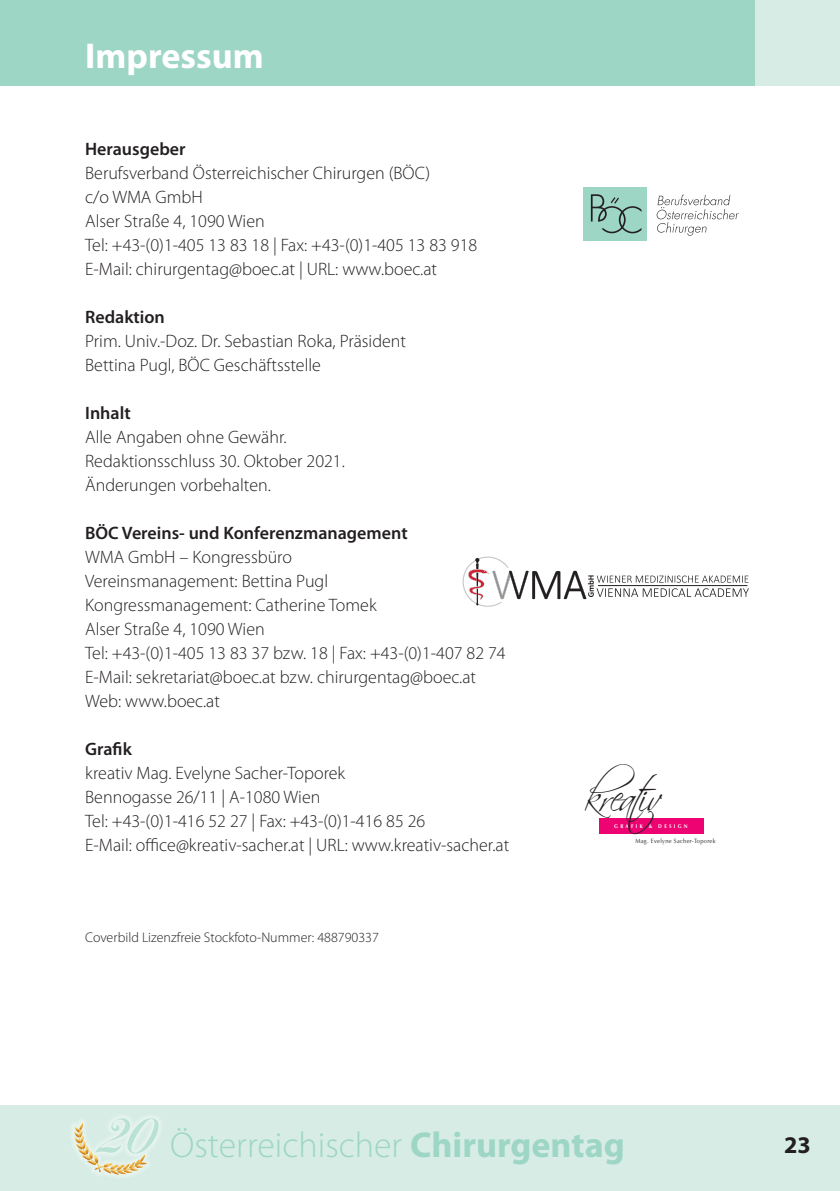
<style>
.page{position:relative;width:840px;height:1191px;background:#fff}
.page>*{position:absolute;margin:0;border:0;box-sizing:border-box;transform-origin:0 0}
.t1{font:41.8px "Scriptina";letter-spacing:-.145em;color:#231f20;scale:.91 1}
.t2{font:300 36px "Myriad Pro";color:#9ed6c5}
.t3{font:700 36px "Myriad Pro";color:#fff}
.t4{font:700 24px "Myriad Pro";color:#231f20}
.t5{font:300 18px/24px "Myriad Pro";color:#231f20}
.t6{font:600 18px "Myriad Pro";color:#231f20}
.t7{font:300 14px "Myriad Pro";color:#231f20}
.t8{font:6.2px "Optima";letter-spacing:.06em;color:#231f20;scale:.91 1}
.t9{font:700 5.4px "Optima";letter-spacing:.46em;color:#fff;scale:.91 1}
.s1{font-weight:700}
</style>
<div class="page">
<div style="left:0;top:0;width:839px;height:85px;background:#d6ece5"></div>
<div style="left:0;top:1106px;width:839px;height:85px;background:#d6ece5"></div>
<svg style="left:71px;top:1118px;width:88px;height:59px"></svg>
<div style="left:0;top:0;width:754px;height:85px;background:#9ed6c5"></div>
<div style="left:598px;top:818px;width:105px;height:15px;background:#ed0372"></div>
<svg style="left:656px;top:195px;width:82px;height:41px"></svg>
<div style="left:583px;top:187px;width:63px;height:54px;background:#9ed6c5"></div>
<svg style="left:590px;top:194px;width:51px;height:39px"></svg>
<svg style="left:462px;top:556px;width:286px;height:51px"></svg>
<h2 class="t3" style="left:85px;top:32px;width:180px">Impressum</h2>
<p class="t6" style="left:85px;top:138px;width:102px">Herausgeber</p>
<p class="t5" style="left:85px;top:161px;width:393px">Berufsverband Österreichischer Chirurgen (BÖC)<br>c/o WMA GmbH<br>Alser Straße 4, 1090 Wien<br>Tel: +43-(0)1-405 13 83 18 | Fax: +43-(0)1-405 13 83 918<br>E-Mail: chirurgentag@boec.at | URL: www.boec.at</p>
<p class="t6" style="left:85px;top:306px;width:81px">Redaktion</p>
<p class="t5" style="left:85px;top:329px;width:322px">Prim. Univ.-Doz. Dr. Sebastian Roka, Präsident<br>Bettina Pugl, BÖC Geschäftsstelle</p>
<p class="t6" style="left:85px;top:402px;width:47px">Inhalt</p>
<p class="t5" style="left:85px;top:425px;width:261px">Alle Angaben ohne Gewähr.<br>Redaktionsschluss 30. Oktober 2021.<br>Änderungen vorbehalten.</p>
<p class="t6" style="left:85px;top:522px;width:324px">BÖC Vereins- und Konferenzmanagement</p>
<p class="t5" style="left:85px;top:545px;width:422px">WMA GmbH – Kongressbüro<br>Vereinsmanagement: Bettina Pugl<br>Kongressmanagement: Catherine Tomek<br>Alser Straße 4, 1090 Wien<br>Tel: +43-(0)1-405 13 83 37 bzw. 18 | Fax: +43-(0)1-407 82 74<br>E-Mail: sekretariat@boec.at bzw. chirurgentag@boec.at Web: www.boec.at</p>
<p class="t6" style="left:85px;top:738px;width:48px">Grafik</p>
<p class="t5" style="left:85px;top:761px;width:425px">kreativ Mag. Evelyne Sacher-Toporek<br>Bennogasse 26/11 | A-1080 Wien<br>Tel: +43-(0)1-416 52 27 | Fax: +43-(0)1-416 85 26<br>E-Mail: office@kreativ-sacher.at | URL: www.kreativ-sacher.at</p>
<p class="t7" style="left:85px;top:929px;width:295px">Coverbild Lizenzfreie Stockfoto-Nummer: 488790337</p>
<h1 class="t1" style="left:584px;top:772px;width:83px">kr eativ</h1>
<p class="t8" style="left:635px;top:837px;width:89px">Mag. Evelyne Sacher-Toporek</p>
<p class="t9" style="left:614px;top:823px;width:82px">GRAFIK &amp; DESIGN</p>
<h2 class="t2" style="left:170px;top:1123px;width:456px">Österreichischer <span class="s1">Chirurgentag</span></h2>
<h3 class="t4" style="left:783px;top:1129px;width:28px">23</h3>
</div>
